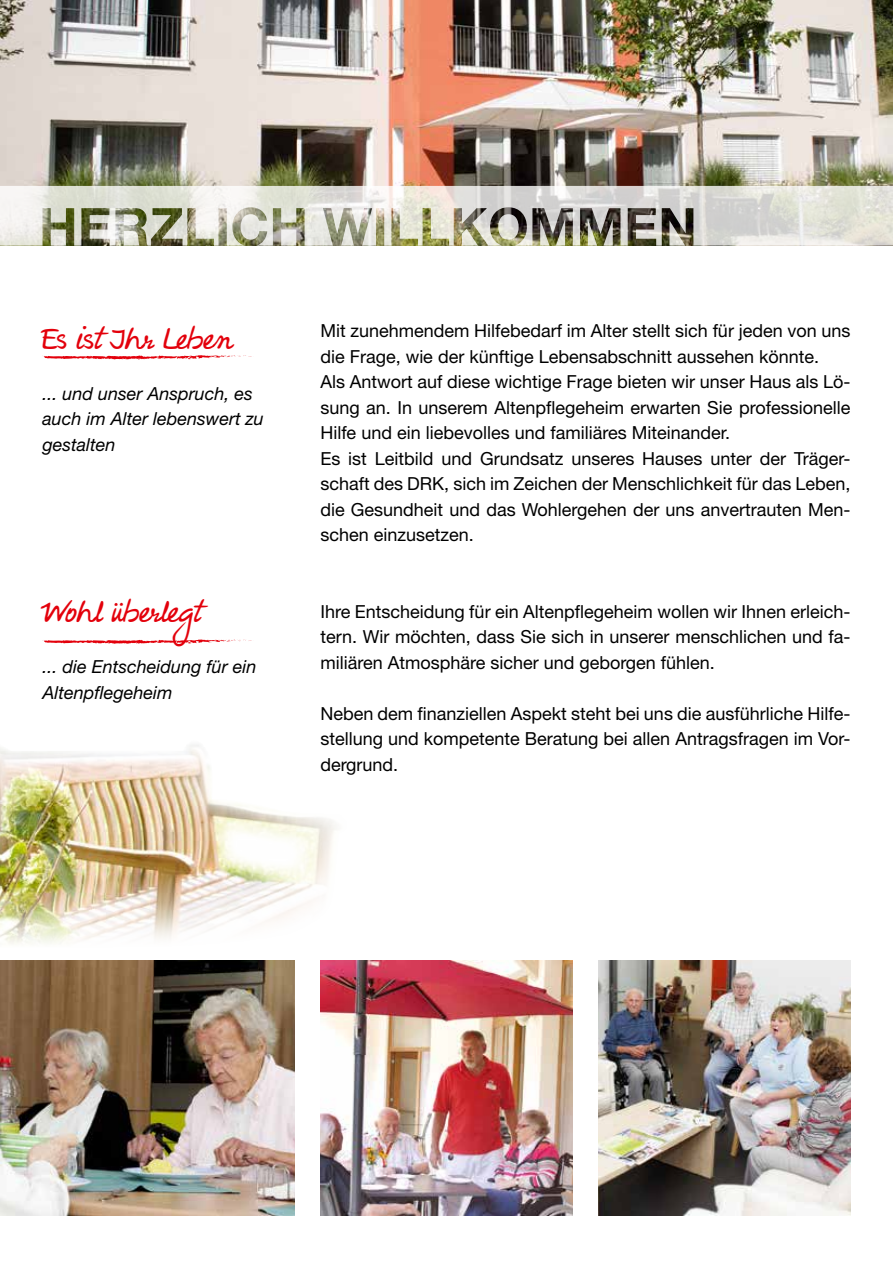
<style>
.page{position:relative;width:893px;height:1263px;background:#fff}
.page>*{position:absolute;margin:0;border:0;box-sizing:border-box;transform-origin:0 0}
.t1{font:30px "Hakon Handwriting";color:#e3000b}
.t2{font:18px/25.5px "Helvetica Neue";color:#000;text-align:justify}
.t3{font:italic 18px/25.5px "Helvetica Neue";color:#000}
</style>
<div class="page">
<img style="left:0;top:0;width:893px;height:186px">
<img style="left:0;top:961px;width:295px;height:255px">
<img style="left:598px;top:961px;width:252px;height:255px">
<img style="left:320px;top:961px;width:253px;height:255px">
<svg style="left:43px;top:355px;width:209px;height:5px"></svg>
<img style="left:0;top:745px;width:336px;height:199px">
<svg style="left:218px;top:817px;width:93px;height:62px"></svg>
<svg style="left:43px;top:639px;width:209px;height:5px"></svg>
<img style="left:0;top:186px;width:893px;height:60px">
<h1 class="t1" style="left:43px;top:321px;width:192px">Es ist Ihr Leben</h1>
<p class="t3" style="left:43px;top:380px;width:223px">... und unser Anspruch, es auch im Alter lebenswert zu gestalten</p>
<h1 class="t1" style="left:43px;top:594px;width:160px">Wohl überlegt</h1>
<p class="t3" style="left:43px;top:654px;width:216px">... die Entscheidung für ein<br>Altenpflegeheim</p>
<p class="t2" style="left:320px;top:318px;width:532px;text-align:left">Mit zunehmendem Hilfebedarf im Alter stellt sich für jeden von uns die Frage, wie der künftige Lebensabschnitt aussehen könnte.<br>Als Antwort auf diese wichtige Frage bieten wir unser Haus als Lö&shy;sung an. In unserem Altenpflegeheim erwarten Sie professionelle Hilfe und ein liebevolles und familiäres Miteinander.<br>Es ist Leitbild und Grundsatz unseres Hauses unter der Träger&shy;schaft des DRK, sich im Zeichen der Menschlichkeit für das Leben, die Gesundheit und das Wohlergehen der uns anvertrauten Men&shy;schen einzusetzen.</p>
<p class="t2" style="left:320px;top:598px;width:532px">Ihre Entscheidung für ein Altenpflegeheim wollen wir Ihnen erleich&shy;tern. Wir möchten, dass Sie sich in unserer menschlichen und fa&shy;miliären Atmosphäre sicher und geborgen fühlen.</p>
<p class="t2" style="left:320px;top:700px;width:532px">Neben dem finanziellen Aspekt steht bei uns die ausführliche Hilfe&shy;stellung und kompetente Beratung bei allen Antragsfragen im Vor&shy;dergrund.</p>
</div>
